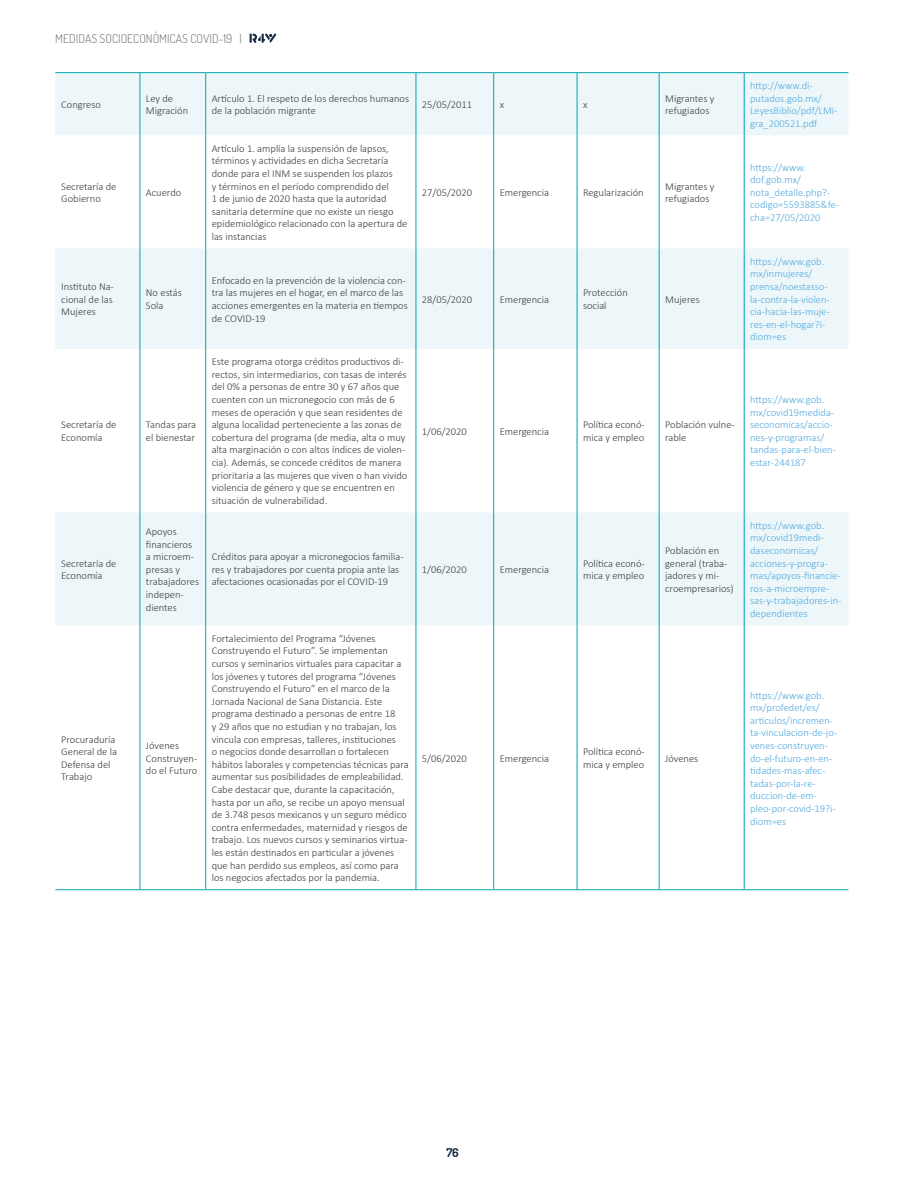
<style>
.page{position:relative;width:918px;height:1188px;background:#fff}
.page>*{position:absolute;margin:0;border:0;box-sizing:border-box;transform-origin:0 0}
.t1{font:300 12px "Dosis";color:#706f6f}
.t2{font:700 12px "Dosis";color:#142942}
.t3{font:300 10.5px/12.6px "Calibri";color:#3c3c3b}
.t4{font:300 10.5px/12.6px "Calibri";color:#51a8dd}
</style>
<div class="page">
<svg style="left:55px;top:73px;width:793px;height:552px;fill:#f1f9fb"></svg>
<hr style="left:140px;top:73px;width:1px;height:62px;background:#00a5ac">
<hr style="left:205px;top:73px;width:1px;height:62px;background:#00a5ac">
<hr style="left:416px;top:73px;width:1px;height:62px;background:#00a5ac">
<hr style="left:493px;top:73px;width:1px;height:62px;background:#00a5ac">
<hr style="left:577px;top:73px;width:1px;height:62px;background:#00a5ac">
<hr style="left:659px;top:73px;width:1px;height:62px;background:#00a5ac">
<hr style="left:744px;top:73px;width:1px;height:62px;background:#00a5ac">
<hr style="left:140px;top:135px;width:1px;height:113px;background:#00a5ac">
<hr style="left:205px;top:135px;width:1px;height:113px;background:#00a5ac">
<hr style="left:416px;top:135px;width:1px;height:113px;background:#00a5ac">
<hr style="left:493px;top:135px;width:1px;height:113px;background:#00a5ac">
<hr style="left:577px;top:135px;width:1px;height:113px;background:#00a5ac">
<hr style="left:659px;top:135px;width:1px;height:113px;background:#00a5ac">
<hr style="left:744px;top:135px;width:1px;height:113px;background:#00a5ac">
<hr style="left:140px;top:248px;width:1px;height:101px;background:#00a5ac">
<hr style="left:205px;top:248px;width:1px;height:101px;background:#00a5ac">
<hr style="left:416px;top:248px;width:1px;height:101px;background:#00a5ac">
<hr style="left:493px;top:248px;width:1px;height:101px;background:#00a5ac">
<hr style="left:577px;top:248px;width:1px;height:101px;background:#00a5ac">
<hr style="left:659px;top:248px;width:1px;height:101px;background:#00a5ac">
<hr style="left:744px;top:248px;width:1px;height:101px;background:#00a5ac">
<hr style="left:140px;top:349px;width:1px;height:163px;background:#00a5ac">
<hr style="left:205px;top:349px;width:1px;height:163px;background:#00a5ac">
<hr style="left:416px;top:349px;width:1px;height:163px;background:#00a5ac">
<hr style="left:493px;top:349px;width:1px;height:163px;background:#00a5ac">
<hr style="left:577px;top:349px;width:1px;height:163px;background:#00a5ac">
<hr style="left:659px;top:349px;width:1px;height:163px;background:#00a5ac">
<hr style="left:744px;top:349px;width:1px;height:163px;background:#00a5ac">
<hr style="left:140px;top:512px;width:1px;height:113px;background:#00a5ac">
<hr style="left:205px;top:512px;width:1px;height:113px;background:#00a5ac">
<hr style="left:416px;top:512px;width:1px;height:113px;background:#00a5ac">
<hr style="left:493px;top:512px;width:1px;height:113px;background:#00a5ac">
<hr style="left:577px;top:512px;width:1px;height:113px;background:#00a5ac">
<hr style="left:659px;top:512px;width:1px;height:113px;background:#00a5ac">
<hr style="left:744px;top:512px;width:1px;height:113px;background:#00a5ac">
<hr style="left:140px;top:625px;width:1px;height:264px;background:#00a5ac">
<hr style="left:205px;top:625px;width:1px;height:264px;background:#00a5ac">
<hr style="left:416px;top:625px;width:1px;height:264px;background:#00a5ac">
<hr style="left:493px;top:625px;width:1px;height:264px;background:#00a5ac">
<hr style="left:577px;top:625px;width:1px;height:264px;background:#00a5ac">
<hr style="left:659px;top:625px;width:1px;height:264px;background:#00a5ac">
<hr style="left:744px;top:625px;width:1px;height:264px;background:#00a5ac">
<hr style="left:55px;top:72px;width:85px;height:1px;background:#00a5ac">
<hr style="left:140px;top:72px;width:66px;height:1px;background:#00a5ac">
<hr style="left:206px;top:72px;width:210px;height:1px;background:#00a5ac">
<hr style="left:416px;top:72px;width:78px;height:1px;background:#00a5ac">
<hr style="left:494px;top:72px;width:83px;height:1px;background:#00a5ac">
<hr style="left:577px;top:72px;width:82px;height:1px;background:#00a5ac">
<hr style="left:659px;top:72px;width:85px;height:1px;background:#00a5ac">
<hr style="left:744px;top:72px;width:104px;height:1px;background:#00a5ac">
<hr style="left:55px;top:889px;width:85px;height:1px;background:#00a5ac">
<hr style="left:140px;top:889px;width:66px;height:1px;background:#00a5ac">
<hr style="left:206px;top:889px;width:210px;height:1px;background:#00a5ac">
<hr style="left:416px;top:889px;width:78px;height:1px;background:#00a5ac">
<hr style="left:494px;top:889px;width:83px;height:1px;background:#00a5ac">
<hr style="left:577px;top:889px;width:82px;height:1px;background:#00a5ac">
<hr style="left:659px;top:889px;width:85px;height:1px;background:#00a5ac">
<hr style="left:744px;top:889px;width:104px;height:1px;background:#00a5ac">
<svg style="left:250px;top:33px;width:26px;height:10px"></svg>
<p class="t1" style="left:55px;top:30px;width:188px">MEDIDAS SOCIOECONÓMICAS COVID-19 |</p>
<p class="t3" style="left:61px;top:98px;width:41px">Congreso</p>
<p class="t3" style="left:146px;top:92px;width:44px">Ley de<br>Migración</p>
<p class="t3" style="left:212px;top:92px;width:199px">Artículo 1. El respeto de los derechos humanos de la población migrante</p>
<p class="t3" style="left:422px;top:98px;width:52px">25/05/2011</p>
<p class="t3" style="left:500px;top:98px;width:6px">x</p>
<p class="t3" style="left:583px;top:98px;width:6px">x</p>
<p class="t3" style="left:665px;top:92px;width:51px">Migrantes y refugiados</p>
<p class="t3" style="left:61px;top:180px;width:57px">Secretaría de<br>Gobierno</p>
<p class="t3" style="left:146px;top:186px;width:37px">Acuerdo</p>
<p class="t3" style="left:212px;top:142px;width:197px">Artículo 1. amplía la suspensión de lapsos, términos y actividades en dicha Secretaría donde para el INM se suspenden los plazos<br>y términos en el período comprendido del<br>1 de junio de 2020 hasta que la autoridad sanitaria determine que no existe un riesgo epidemiológico relacionado con la apertura de las instancias</p>
<p class="t3" style="left:422px;top:186px;width:52px">27/05/2020</p>
<p class="t3" style="left:500px;top:186px;width:51px">Emergencia</p>
<p class="t3" style="left:583px;top:186px;width:62px">Regularización</p>
<p class="t3" style="left:665px;top:180px;width:51px">Migrantes y refugiados</p>
<p class="t3" style="left:61px;top:280px;width:54px;text-align:justify">Instituto Na&shy;cional de las Mujeres</p>
<p class="t3" style="left:146px;top:286px;width:37px">No estás<br>Sola</p>
<p class="t3" style="left:212px;top:274px;width:198px">Enfocado en la prevención de la violencia con&shy;tra las mujeres en el hogar, en el marco de las acciones emergentes en la materia en tiempos de COVID-19</p>
<p class="t3" style="left:422px;top:293px;width:52px">28/05/2020</p>
<p class="t3" style="left:500px;top:293px;width:51px">Emergencia</p>
<p class="t3" style="left:583px;top:286px;width:46px">Protección social</p>
<p class="t3" style="left:665px;top:293px;width:36px">Mujeres</p>
<p class="t3" style="left:61px;top:418px;width:57px">Secretaría de<br>Economía</p>
<p class="t3" style="left:146px;top:418px;width:52px">Tandas para el bienestar</p>
<p class="t3" style="left:61px;top:557px;width:57px">Secretaría de<br>Economía</p>
<p class="t3" style="left:146px;top:525px;width:55px">Apoyos financieros a microem&shy;presas y trabajadores indepen&shy;dientes</p>
<p class="t3" style="left:61px;top:733px;width:57px">Procuraduría<br>General de la<br>Defensa del<br>Trabajo</p>
<p class="t3" style="left:146px;top:739px;width:53px">Jóvenes<br>Construyen&shy;do el Futuro</p>
<p class="t3" style="left:212px;top:355px;width:197px">Este programa otorga créditos productivos di&shy;rectos, sin intermediarios, con tasas de interés del 0% a personas de entre 30 y 67 años que cuenten con un micronegocio con más de 6 meses de operación y que sean residentes de alguna localidad perteneciente a las zonas de cobertura del programa (de media, alta o muy alta marginación o con altos índices de violen&shy;cia). Además, se concede créditos de manera prioritaria a las mujeres que viven o han vivido violencia de género y que se encuentren en situación de vulnerabilidad.</p>
<p class="t3" style="left:212px;top:550px;width:193px">Créditos para apoyar a micronegocios familia&shy;res y trabajadores por cuenta propia ante las afectaciones ocasionadas por el COVID-19</p>
<p class="t3" style="left:212px;top:632px;width:199px">Fortalecimiento del Programa “Jóvenes Construyendo el Futuro”. Se implementan cursos y seminarios virtuales para capacitar a los jóvenes y tutores del programa “Jóvenes Construyendo el Futuro” en el marco de la Jornada Nacional de Sana Distancia. Este programa destinado a personas de entre 18<br>y 29 años que no estudian y no trabajan, los vincula con empresas, talleres, instituciones<br>o negocios donde desarrollan o fortalecen hábitos laborales y competencias técnicas para aumentar sus posibilidades de empleabilidad.<br>Cabe destacar que, durante la capacitación, hasta por un año, se recibe un apoyo mensual de 3.748 pesos mexicanos y un seguro médico contra enfermedades, maternidad y riesgos de trabajo. Los nuevos cursos y seminarios virtua&shy;les están destinados en particular a jóvenes que han perdido sus empleos, así como para los negocios afectados por la pandemia.</p>
<p class="t3" style="left:422px;top:425px;width:46px">1/06/2020</p>
<p class="t3" style="left:500px;top:425px;width:51px">Emergencia</p>
<p class="t3" style="left:583px;top:418px;width:63px">Política econó&shy;mica y empleo</p>
<p class="t3" style="left:665px;top:418px;width:71px">Población vulne&shy;rable</p>
<p class="t3" style="left:422px;top:563px;width:46px">1/06/2020</p>
<p class="t3" style="left:500px;top:563px;width:51px">Emergencia</p>
<p class="t3" style="left:583px;top:557px;width:63px">Política econó&shy;mica y empleo</p>
<p class="t3" style="left:665px;top:544px;width:70px">Población en general (traba&shy;jadores y mi&shy;croempresarios)</p>
<p class="t3" style="left:422px;top:752px;width:46px">5/06/2020</p>
<p class="t3" style="left:500px;top:752px;width:51px">Emergencia</p>
<p class="t3" style="left:583px;top:745px;width:63px">Política econó&shy;mica y empleo</p>
<p class="t3" style="left:665px;top:752px;width:35px">Jóvenes</p>
<p class="t4" style="left:750px;top:79px;width:89px">http://www.di&shy;putados.gob.mx/<br>LeyesBiblio/pdf/LMi&shy;gra_200521.pdf</p>
<p class="t4" style="left:750px;top:161px;width:90px">https://www. dof.gob.mx/ nota_detalle.php?- codigo=5593885&amp;fe&shy;cha=27/05/2020</p>
<p class="t4" style="left:750px;top:255px;width:81px">https://www.gob. mx/inmujeres/ prensa/noestasso&shy;la-contra-la-violen&shy;cia-hacia-las-muje&shy;res-en-el-hogar?i&shy;diom=es</p>
<p class="t4" style="left:750px;top:393px;width:87px">https://www.gob. mx/covid19medida&shy;seconomicas/accio&shy;nes-y-programas/ tandas-para-el-bien&shy;estar-244187</p>
<p class="t4" style="left:750px;top:519px;width:93px">https://www.gob. mx/covid19medi&shy;daseconomicas/ acciones-y-progra&shy;mas/apoyos-financie&shy;ros-a-microempre&shy;sas-y-trabajadores-in&shy;dependientes</p>
<p class="t4" style="left:750px;top:689px;width:88px">https://www.gob. mx/profedet/es/ articulos/incremen&shy;ta-vinculacion-de-jo&shy;venes-construyen&shy;do-el-futuro-en-en&shy;tidades-mas-afec&shy;tadas-por-la-re&shy;duccion-de-em&shy;pleo-por-covid-19?i&shy;diom=es</p>
<p class="t2" style="left:446px;top:1145px;width:14px">76</p>
</div>
